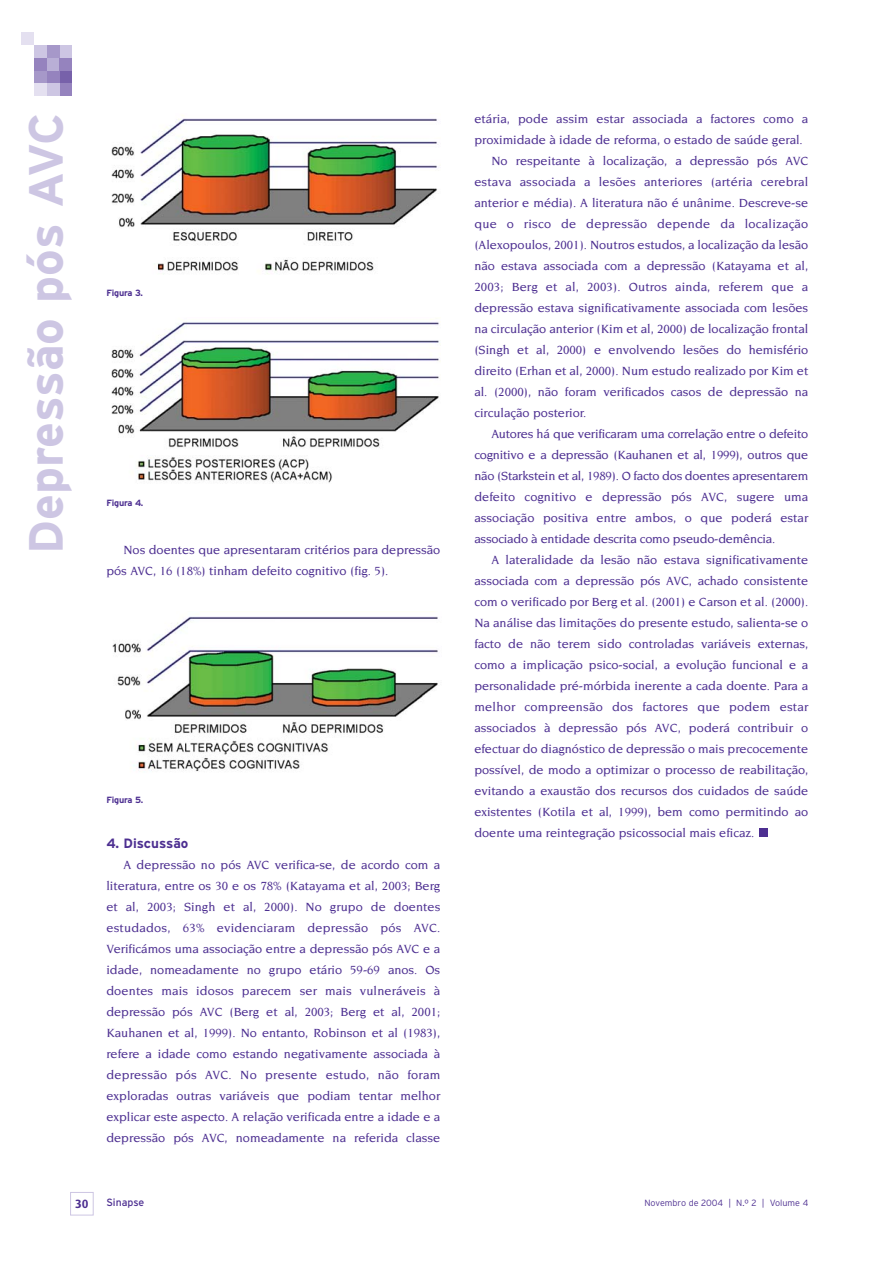
<style>
.page{position:relative;width:893px;height:1262px;background:#fff}
.page>*{position:absolute;margin:0;border:0;box-sizing:border-box;transform-origin:0 0}
.t1{font:700 48px "Interstate";color:#cdc6e3}
.t2{font:700 13.5px "Interstate";color:#4d2f91}
.t3{font:500 12.75px/21px "Novarese";color:#4d2f91}
.t4{font:500 12.75px "Novarese";letter-spacing:.02em;color:#4d2f91}
.t5{font:700 12px "Dax";color:#4d2f91}
.t6{font:10.5px "Interstate";color:#4d2f91}
.t7{font:300 9px "Interstate";color:#4d2f91}
.t8{font:700 9px "Interstate";letter-spacing:-.02em;color:#4d2f91}
</style>
<div class="page">
<div style="left:34px;top:45px;width:13px;height:13px;background:#cdc6e3"></div>
<div style="left:34px;top:58px;width:13px;height:13px;background:#9583be"></div>
<div style="left:34px;top:71px;width:13px;height:13px;background:#a698c9"></div>
<div style="left:34px;top:84px;width:13px;height:12px;background:#e4e0f0"></div>
<div style="left:759px;top:828px;width:9px;height:9px;background:#4d2f91"></div>
<div style="left:60px;top:45px;width:12px;height:13px;background:#cdc6e3"></div>
<div style="left:47px;top:45px;width:13px;height:13px;background:#a698c9"></div>
<div style="left:47px;top:58px;width:13px;height:13px;background:#b9afd6"></div>
<div style="left:60px;top:58px;width:12px;height:13px;background:#9583be"></div>
<div style="left:60px;top:71px;width:12px;height:13px;background:#7761aa"></div>
<div style="left:47px;top:71px;width:13px;height:13px;background:#9583be"></div>
<div style="left:21px;top:33px;width:13px;height:12px;background:#e4e0f0"></div>
<div style="left:60px;top:84px;width:12px;height:12px;background:#9583be"></div>
<div style="left:47px;top:84px;width:13px;height:12px;background:#cdc6e3"></div>
<div style="left:70px;top:1192px;width:24px;height:23px;border:1px solid #cdc6e3"></div>
<img style="left:111px;top:319px;width:329px;height:165px">
<img style="left:112px;top:611px;width:326px;height:161px">
<img style="left:111px;top:118px;width:326px;height:156px">
<h1 class="t1" style="left:28px;top:554px;width:443px;rotate:-90deg">Depressão pós AVC</h1>
<p class="t8" style="left:106px;top:289px;width:38px">Figura 3.</p>
<p class="t8" style="left:106px;top:499px;width:39px">Figura 4.</p>
<p class="t3" style="left:106px;top:540px;width:335px;text-indent:17px">Nos doentes que apresentaram critérios para depressão pós AVC, 16 (18%) tinham defeito cognitivo (fig. 5).</p>
<p class="t8" style="left:106px;top:797px;width:38px">Figura 5.</p>
<p class="t2" style="left:106px;top:838px;width:83px">4. Discussão</p>
<p class="t3" style="left:106px;top:855px;width:335px;text-align:justify;text-indent:17px">A depressão no pós AVC verifica-se, de acordo com a literatura, entre os 30 e os 78% (Katayama et al, 2003; Berg et al, 2003; Singh et al, 2000). No grupo de doentes estudados, 63% evidenciaram depressão pós AVC.<br>Verificámos uma associação entre a depressão pós AVC e a idade, nomeadamente no grupo etário 59-69 anos. Os doentes mais idosos parecem ser mais vulneráveis à depressão pós AVC (Berg et al, 2003; Berg et al, 2001; Kauhanen et al, 1999). No entanto, Robinson et al (1983), refere a idade como estando negativamente associada à depressão pós AVC. No presente estudo, não foram exploradas outras variáveis que podiam tentar melhor explicar este aspecto. A relação verificada entre a idade e a depressão pós AVC, nomeadamente na referida classe</p>
<p class="t3" style="left:474px;top:109px;width:335px">etária, pode assim estar associada a factores como a</p>
<p class="t3" style="left:474px;top:130px;width:330px">proximidade à idade de reforma, o estado de saúde geral.</p>
<p class="t3" style="left:491px;top:151px;width:318px">No respeitante à localização, a depressão pós AVC</p>
<p class="t3" style="left:474px;top:172px;width:335px">estava associada a lesões anteriores (artéria cerebral</p>
<p class="t3" style="left:474px;top:193px;width:335px">anterior e média). A literatura não é unânime. Descreve-se</p>
<p class="t4" style="left:474px;top:218px;width:335px">que o risco de depressão depende da localização</p>
<p class="t3" style="left:474px;top:235px;width:335px">(Alexopoulos, 2001). Noutros estudos, a localização da lesão</p>
<p class="t3" style="left:474px;top:256px;width:335px">não estava associada com a depressão (Katayama et al,</p>
<p class="t3" style="left:474px;top:277px;width:335px">2003; Berg et al, 2003). Outros ainda, referem que a</p>
<p class="t3" style="left:474px;top:298px;width:335px">depressão estava significativamente associada com lesões</p>
<p class="t3" style="left:474px;top:319px;width:335px">na circulação anterior (Kim et al, 2000) de localização frontal</p>
<p class="t3" style="left:474px;top:340px;width:335px">(Singh et al, 2000) e envolvendo lesões do hemisfério</p>
<p class="t3" style="left:474px;top:361px;width:335px">direito (Erhan et al, 2000). Num estudo realizado por Kim et</p>
<p class="t3" style="left:474px;top:382px;width:335px">al. (2000), não foram verificados casos de depressão na</p>
<p class="t3" style="left:474px;top:403px;width:113px">circulação posterior.</p>
<p class="t3" style="left:491px;top:424px;width:318px">Autores há que verificaram uma correlação entre o defeito</p>
<p class="t3" style="left:474px;top:445px;width:335px">cognitivo e a depressão (Kauhanen et al, 1999), outros que</p>
<p class="t3" style="left:474px;top:466px;width:335px">não (Starkstein et al, 1989). O facto dos doentes apresentarem</p>
<p class="t3" style="left:474px;top:487px;width:335px">defeito cognitivo e depressão pós AVC, sugere uma</p>
<p class="t3" style="left:474px;top:508px;width:335px">associação positiva entre ambos, o que poderá estar</p>
<p class="t3" style="left:474px;top:529px;width:302px">associado à entidade descrita como pseudo-demência.</p>
<p class="t3" style="left:491px;top:550px;width:318px">A lateralidade da lesão não estava significativamente</p>
<p class="t3" style="left:474px;top:571px;width:335px">associada com a depressão pós AVC, achado consistente</p>
<p class="t3" style="left:474px;top:592px;width:335px">com o verificado por Berg et al. (2001) e Carson et al. (2000).</p>
<p class="t3" style="left:474px;top:613px;width:335px">Na análise das limitações do presente estudo, salienta-se o</p>
<p class="t3" style="left:474px;top:634px;width:335px">facto de não terem sido controladas variáveis externas,</p>
<p class="t3" style="left:474px;top:655px;width:335px">como a implicação psico-social, a evolução funcional e a</p>
<p class="t3" style="left:474px;top:676px;width:335px">personalidade pré-mórbida inerente a cada doente. Para a</p>
<p class="t4" style="left:474px;top:701px;width:335px">melhor compreensão dos factores que podem estar</p>
<p class="t3" style="left:474px;top:718px;width:335px">associados à depressão pós AVC, poderá contribuir o</p>
<p class="t3" style="left:474px;top:739px;width:335px">efectuar do diagnóstico de depressão o mais precocemente</p>
<p class="t3" style="left:474px;top:760px;width:335px">possível, de modo a optimizar o processo de reabilitação,</p>
<p class="t3" style="left:474px;top:781px;width:335px">evitando a exaustão dos recursos dos cuidados de saúde</p>
<p class="t3" style="left:474px;top:802px;width:335px">existentes (Kotila et al, 1999), bem como permitindo ao</p>
<p class="t3" style="left:474px;top:823px;width:281px">doente uma reintegração psicossocial mais eficaz.</p>
<p class="t5" style="left:75px;top:1198px;width:15px">30</p>
<p class="t6" style="left:106px;top:1198px;width:39px">Sinapse</p>
<p class="t7" style="left:644px;top:1199px;width:165px">Novembro de 2004 | N.º 2 | Volume 4</p>
</div>
